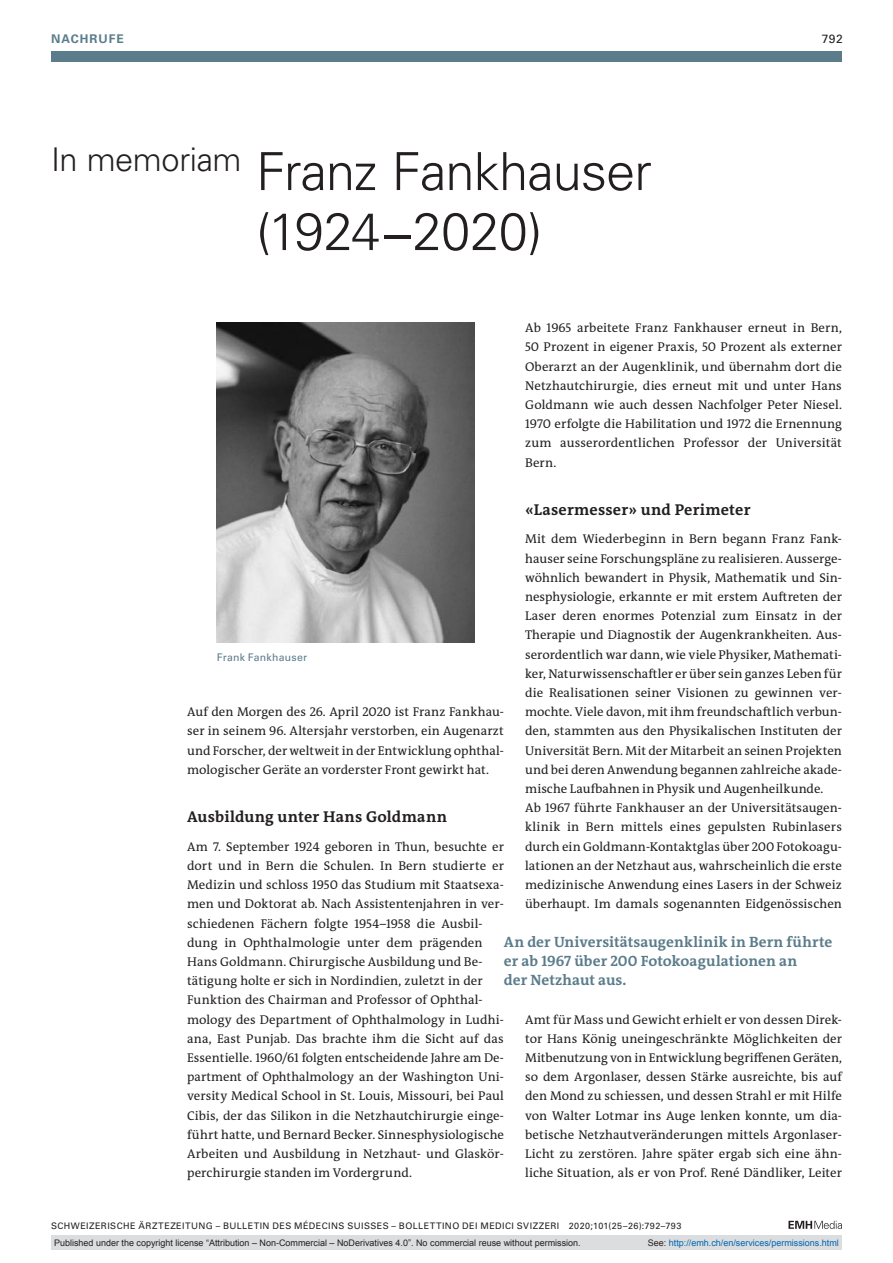
<style>
.page{position:relative;width:893px;height:1263px;background:#fff}
.page>*{position:absolute;margin:0;border:0;box-sizing:border-box;transform-origin:0 0}
.article-title{font:300 52.5px/60px "Univers LT Std";letter-spacing:-.02em;color:#231f20}
.section-h1{font:700 15.75px "The Antiqua B W7";letter-spacing:.015em;color:#231f20}
.catchwords{font:700 15px/19.2px "The Antiqua B W7";letter-spacing:.005em;color:#5b7c8b}
.section-pn{font:12.75px/19.2px "The Antiqua B W5 Plain";letter-spacing:.005em;color:#231f20;text-align:justify}
.ressort{font:700 12px "Univers LT Std";letter-spacing:.08em;color:#5b7c8b}
.ressort-2{font:12px "Univers LT Std";color:#231f20}
.fig-caption{font:10.5px "Univers LT Std";letter-spacing:.02em;color:#5b7c8b}
.t1{font:9px "Arial";color:#231f20}
.fusszeile{font:9px "Univers LT Std";letter-spacing:.05em;color:#231f20}
.t2{font:9px "Arial";color:#0066b3}
.s1{color:#231f20}
</style>
<div class="page">
<svg style="left:788px;top:1221px;width:54px;height:8px"></svg>
<div style="left:51px;top:51px;width:791px;height:11px;background:#5b7c8b"></div>
<img style="left:217px;top:323px;width:257px;height:319px">
<div style="left:51px;top:1235px;width:791px;height:15px;background:#dcdddf"></div>
<p class="ressort" style="left:51px;top:31px;width:74px">NACHRUFE</p>
<p class="ressort-2" style="left:822px;top:31px;width:22px">792</p>
<p class="article-title" style="left:256px;top:141px;width:397px;text-indent:-205px"><sup>In</sup> <sup>memoriam</sup> Franz Fankhauser (1924−2020)</p>
<p class="section-pn" style="left:525px;top:318px;width:318px">Ab 1965 arbeitete Franz Fankhauser erneut in Bern, 50 Prozent in eigener Praxis, 50 Prozent als externer Oberarzt an der Augenklinik, und übernahm dort die Netzhautchirurgie, dies erneut mit und unter Hans Goldmann wie auch dessen Nachfolger Peter Niesel.<br>1970 erfolgte die Habilitation und 1972 die Ernennung zum ausserordentlichen Professor der Universität Bern.</p>
<p class="section-h1" style="left:525px;top:499px;width:227px">«Lasermesser» und Perimeter</p>
<p class="section-pn" style="left:525px;top:530px;width:318px">Mit dem Wiederbeginn in Bern begann Franz Fank&shy;hauser seine Forschungspläne zu realisieren. Ausserge&shy;wöhnlich bewandert in Physik, Mathematik und Sin&shy;nesphysiologie, erkannte er mit erstem Auftreten der Laser deren enormes Potenzial zum Einsatz in der Therapie und Diagnostik der Augenkrankheiten. Aus&shy;serordentlich war dann, wie viele Physiker, Mathemati&shy;ker, Naturwissenschaftler er über sein ganzes Leben für die Realisationen seiner Visionen zu gewinnen ver&shy;mochte. Viele davon, mit ihm freundschaftlich verbun&shy;den, stammten aus den Physikalischen Instituten der Universität Bern. Mit der Mitarbeit an seinen Projekten und bei deren Anwendung begannen zahlreiche akade&shy;mische Laufbahnen in Physik und Augenheilkunde.</p>
<p class="section-pn" style="left:525px;top:798px;width:318px">Ab 1967 führte Fankhauser an der Universitätsaugen&shy;klinik in Bern mittels eines gepulsten Rubinlasers durch ein Goldmann-Kontaktglas über 200 Fotokoagu&shy;lationen an der Netzhaut aus, wahrscheinlich die erste medizinische Anwendung eines Lasers in der Schweiz überhaupt. Im damals sogenannten Eidgenössischen</p>
<p class="fig-caption" style="left:217px;top:651px;width:92px">Frank Fankhauser</p>
<p class="section-pn" style="left:187px;top:702px;width:318px">Auf den Morgen des 26. April 2020 ist Franz Fankhau&shy;ser in seinem 96. Altersjahr verstorben, ein Augenarzt und Forscher, der weltweit in der Entwicklung ophthal&shy;mologischer Geräte an vorderster Front gewirkt hat.</p>
<p class="section-h1" style="left:187px;top:806px;width:261px">Ausbildung unter Hans Goldmann</p>
<p class="section-pn" style="left:187px;top:837px;width:318px;text-align:left">Am 7. September 1924 geboren in Thun, besuchte er dort und in Bern die Schulen. In Bern studierte er Medizin und schloss 1950 das Studium mit Staatsexa&shy;men und Doktorat ab. Nach Assistentenjahren in ver&shy;schiedenen Fächern folgte 1954–1958 die Ausbil&shy;dung in Ophthalmologie unter dem prägenden Hans Goldmann. Chirurgische Ausbildung und Be&shy;tätigung holte er sich in Nordindien, zuletzt in der Funktion des Chairman and Professor of Ophthal&shy;mology des Department of Ophthalmology in Ludhi&shy;ana, East Punjab. Das brachte ihm die Sicht auf das Essentielle. 1960/61 folgten entscheidende Jahre am De&shy;partment of Ophthalmology an der Washington Uni&shy;versity Medical School in St. Louis, Missouri, bei Paul Cibis, der das Silikon in die Netzhautchirurgie einge&shy;führt hatte, und Bernard Becker. Sinnesphysiologische Arbeiten und Ausbildung in Netzhaut- und Glaskör&shy;perchirurgie standen im Vordergrund.</p>
<p class="catchwords" style="left:504px;top:932px;width:330px">An der Universitätsaugenklinik in Bern führte er ab 1967 über 200 Fotokoagulationen an<br>der Netzhaut aus.</p>
<p class="section-pn" style="left:525px;top:1010px;width:318px">Amt für Mass und Gewicht erhielt er von dessen Direk&shy;tor Hans König uneingeschränkte Möglichkeiten der Mitbenutzung von in Entwicklung begriffenen Geräten, so dem Argonlaser, dessen Stärke ausreichte, bis auf den Mond zu schiessen, und dessen Strahl er mit Hilfe von Walter Lotmar ins Auge lenken konnte, um dia&shy;betische Netzhautveränderungen mittels Argonlaser-Licht zu zerstören. Jahre später ergab sich eine ähn&shy;liche Situation, als er von Prof. René Dändliker, Leiter</p>
<p class="fusszeile" style="left:51px;top:1220px;width:632px">SCHWEIZERISCHE ÄRZTEZEITUNG – BULLETIN DES MÉDECINS SUISSES – BOLLETTINO DEI MEDICI SVIZZERI 2020;101(25–26):792–793</p>
<p class="t1" style="left:54px;top:1237px;width:528px">Published under the copyright license “Attribution – Non-Commercial – NoDerivatives 4.0”. No commercial reuse without permission.</p>
<p class="t2" style="left:648px;top:1237px;width:193px"><span class="s1">See:</span> http://emh.ch/en/services/permissions.html</p>
</div>
